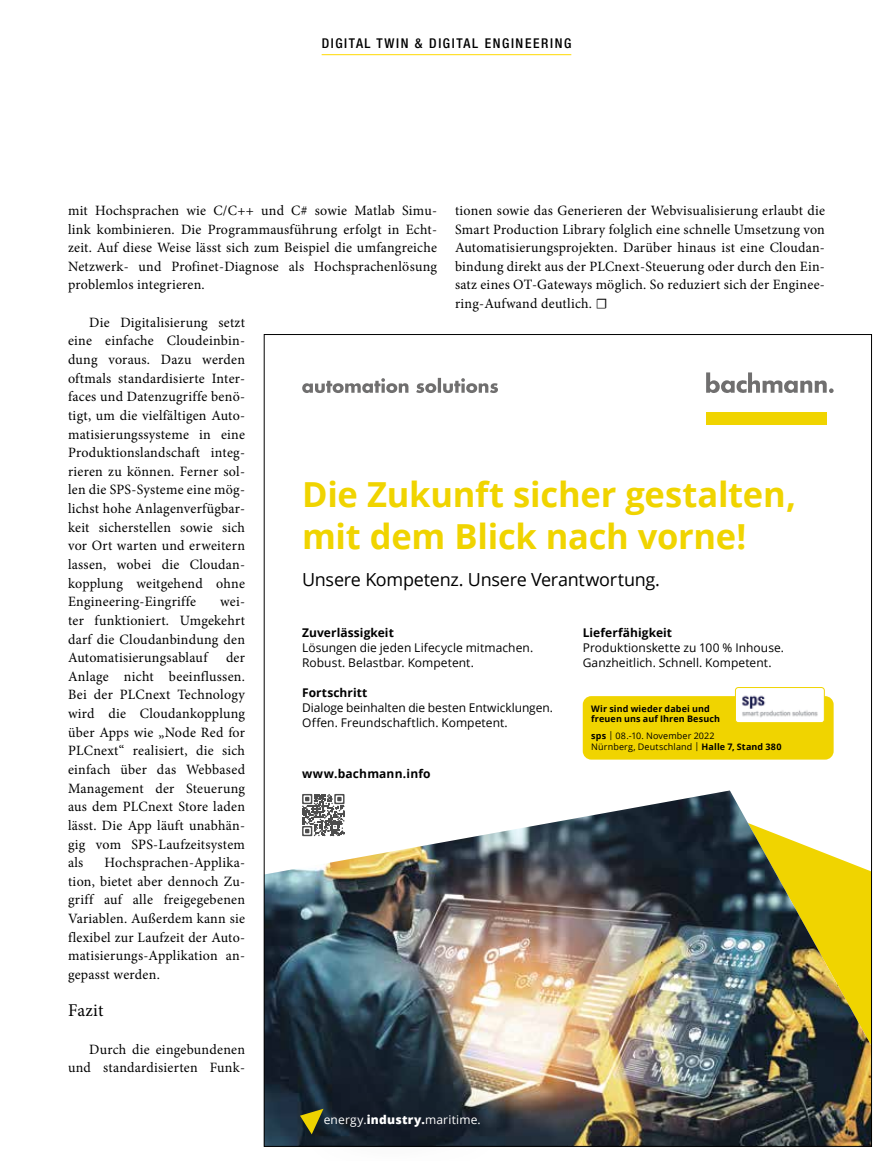
<style>
.page{position:relative;width:893px;height:1170px;background:#fff}
.page>*{position:absolute;margin:0;border:0;box-sizing:border-box;transform-origin:0 0}
.t1{font:700 34.5px/42px "Open Sans";letter-spacing:-.005em;color:#f0d400}
.t2{font:18px "Open Sans";letter-spacing:-.015em;color:#000}
.t3{font:18px "Minion Pro";letter-spacing:.015em;color:#000}
.t4{font:14.25px/18.6px "Minion Pro";letter-spacing:.02em;color:#000;text-align:justify}
.t5{font:500 condensed 13.5px "Helvetica Neue LT Std";letter-spacing:.12em;color:#000}
.t6{font:12px/15px "Open Sans";letter-spacing:.005em;color:#000}
.t7{font:700 12px "Open Sans";letter-spacing:.01em;color:#000}
.t8{font:12px "Open Sans";letter-spacing:.015em;color:#fff}
.t9{font:9px/10.8px "Open Sans";letter-spacing:.015em;color:#000}
.t10{font:700 9px/10.8px "Open Sans";letter-spacing:.015em;color:#000}
.s1{font-weight:700}
.s2{font-weight:800}
</style>
<div class="page">
<img style="left:266px;top:790px;width:604px;height:354px">
<svg style="left:706px;top:372px;width:128px;height:21px"></svg>
<div style="left:706px;top:412px;width:121px;height:12px;background:#f0d400"></div>
<div style="left:289px;top:1072px;width:224px;height:88px;background:#000;opacity:.75"></div>
<svg style="left:302px;top:793px;width:42px;height:43px"></svg>
<svg style="left:302px;top:378px;width:196px;height:15px"></svg>
<div style="left:583px;top:696px;width:251px;height:63px;background:#f0d400;border-radius:9px"></div>
<img style="left:739px;top:695px;width:84px;height:25px">
<div style="left:735px;top:687px;width:90px;height:35px;border:1px solid #f0d400;border-radius:3px"></div>
<hr style="left:322px;top:54px;width:249px;height:1px;background:#ffda00">
<p class="t5" style="left:322px;top:35px;width:251px">DIGITAL TWIN &amp; DIGITAL ENGINEERING</p>
<p class="t4" style="left:68px;top:201px;width:371px">mit Hochsprachen wie C/C++ und C# sowie Matlab Simu&shy;link kombinieren. Die Programmausführung erfolgt in Echt&shy;zeit. Auf diese Weise lässt sich zum Beispiel die umfangreiche Netzwerk- und Profinet-Diagnose als Hochsprachenlösung problemlos integrieren.</p>
<p class="t4" style="left:68px;top:313px;width:179px;text-indent:21px">Die Digitalisierung setzt eine einfache Cloudeinbin&shy;dung voraus. Dazu werden oftmals standardisierte Inter&shy;faces und Datenzugriffe benö&shy;tigt, um die vielfältigen Auto&shy;matisierungssysteme in eine Produktionslandschaft integ&shy;rieren zu können. Ferner sol&shy;len die SPS-Systeme eine mög&shy;lichst hohe Anlagenverfügbar&shy;keit sicherstellen sowie sich vor Ort warten und erweitern lassen, wobei die Cloudan&shy;kopplung weitgehend ohne Engineering-Eingriffe</p>
<p class="t4" style="left:455px;top:201px;width:371px">tionen sowie das Generieren der Webvisualisierung erlaubt die Smart Production Library folglich eine schnelle Umsetzung von Automatisierungsprojekten. Darüber hinaus ist eine Cloudan&shy;bindung direkt aus der PLCnext-Steuerung oder durch den Ein&shy;satz eines OT-Gateways möglich. So reduziert sich der Enginee&shy;ring-Aufwand deutlich. ☐</p>
<h1 class="t1" style="left:302px;top:472px;width:495px">Die Zukunft sicher gestalten, mit dem Blick nach vorne!</h1>
<p class="t2" style="left:302px;top:567px;width:359px">Unsere Kompetenz. Unsere Verantwortung.</p>
<p class="t7" style="left:302px;top:624px;width:93px">Zuverlässigkeit</p>
<p class="t6" style="left:302px;top:639px;width:233px">Lösungen die jeden Lifecycle mitmachen.<br>Robust. Belastbar. Kompetent.</p>
<p class="t7" style="left:302px;top:684px;width:67px">Fortschritt</p>
<p class="t6" style="left:302px;top:699px;width:252px">Dialoge beinhalten die besten Entwicklungen.<br>Offen. Freundschaftlich. Kompetent.</p>
<p class="t4" style="left:68px;top:592px;width:179px;text-indent:152px">wei&shy;ter funktioniert. Umgekehrt darf die Cloudanbindung den Automatisierungsablauf</p>
<p class="t7" style="left:583px;top:624px;width:91px">Lieferfähigkeit</p>
<p class="t6" style="left:583px;top:639px;width:203px">Produktionskette zu 100 % Inhouse.<br>Ganzheitlich. Schnell. Kompetent.</p>
<p class="t4" style="left:68px;top:648px;width:179px;text-indent:158px">der Anlage nicht beeinflussen.<br>Bei der PLCnext Technology wird die Cloudankopplung über Apps wie „Node Red for PLCnext“ realisiert, die sich einfach über das Webbased Management der Steuerung aus dem PLCnext Store laden lässt. Die App läuft unabhän&shy;gig vom SPS-Laufzeitsystem als</p>
<p class="t10" style="left:591px;top:702px;width:130px">Wir sind wieder dabei und freuen uns auf Ihren Besuch</p>
<p class="t9" style="left:591px;top:730px;width:192px"><span class="s1">sps</span> | 08.-10. November 2022<br>Nürnberg, Deutschland | <span class="s1">Halle 7, Stand 380</span></p>
<p class="t7" style="left:302px;top:765px;width:130px">www.bachmann.info</p>
<p class="t4" style="left:68px;top:853px;width:179px;text-indent:37px">Hochsprachen-Applika&shy;tion, bietet aber dennoch Zu&shy;griff auf alle freigegebenen Variablen. Außerdem kann sie flexibel zur Laufzeit der Auto&shy;matisierungs-Applikation an&shy;gepasst werden.</p>
<p class="t3" style="left:68px;top:998px;width:37px">Fazit</p>
<p class="t4" style="left:68px;top:1039px;width:178px;text-align:right">Durch die eingebundenen und standardisierten Funk-</p>
<p class="t8" style="left:324px;top:1111px;width:159px">energy.<span class="s2">industry.</span>maritime.</p>
</div>
